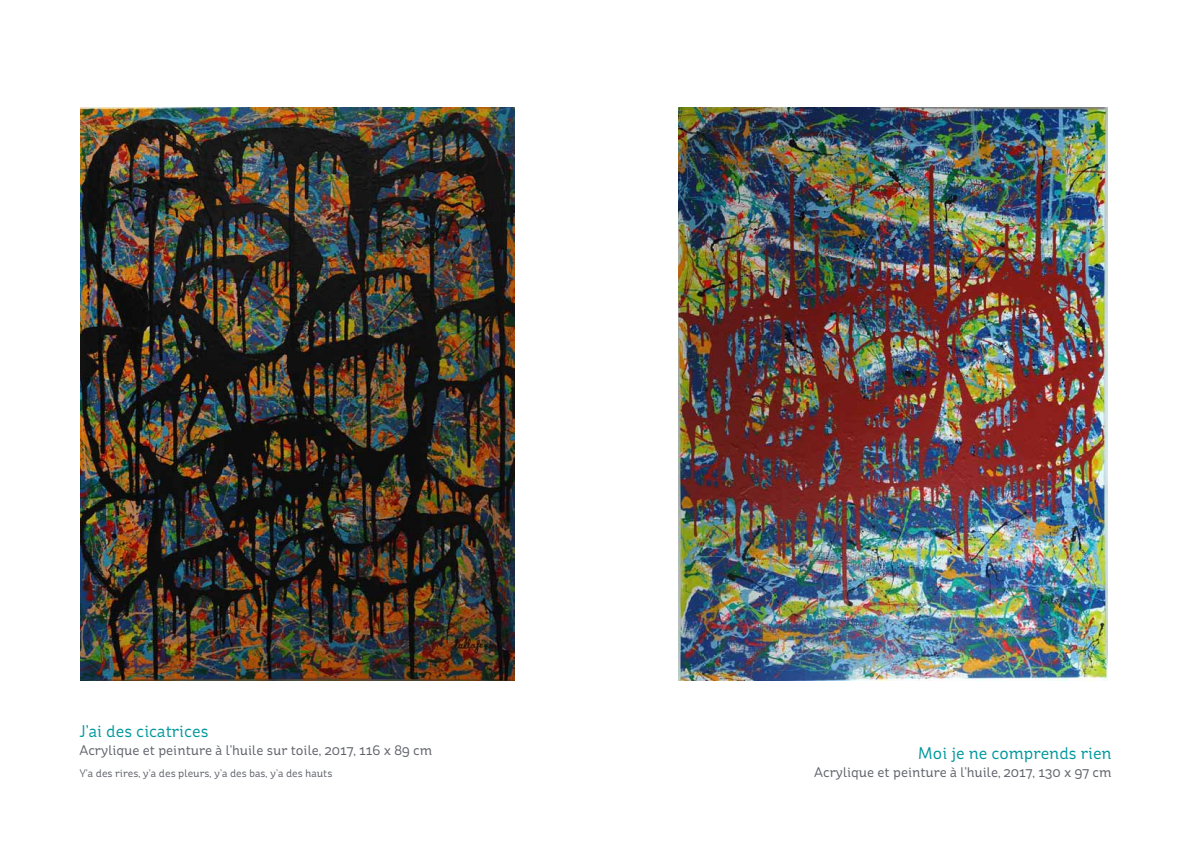
<style>
.page{position:relative;width:1191px;height:842px;background:#fff}
.page>*{position:absolute;margin:0;border:0;box-sizing:border-box;transform-origin:0 0}
.t1{font:17px "St Ryde";color:#00989d}
.t2{font:14px "St Ryde";color:#5f616a}
.t3{font:11px "St Ryde";color:#5f616a}
</style>
<div class="page">
<img style="left:81px;top:108px;width:434px;height:572px">
<img style="left:678px;top:108px;width:429px;height:572px">
<p class="t1" style="left:79px;top:721px;width:131px">J’ai des cicatrices</p>
<p class="t2" style="left:79px;top:742px;width:354px">Acrylique et peinture à l’huile sur toile, 2017, 116 x 89 cm</p>
<p class="t3" style="left:79px;top:766px;width:254px">Y’a des rires, y’a des pleurs, y’a des bas, y’a des hauts</p>
<p class="t1" style="left:917px;top:743px;width:195px">Moi je ne comprends rien</p>
<p class="t2" style="left:814px;top:764px;width:299px">Acrylique et peinture à l’huile, 2017, 130 x 97 cm</p>
</div>
